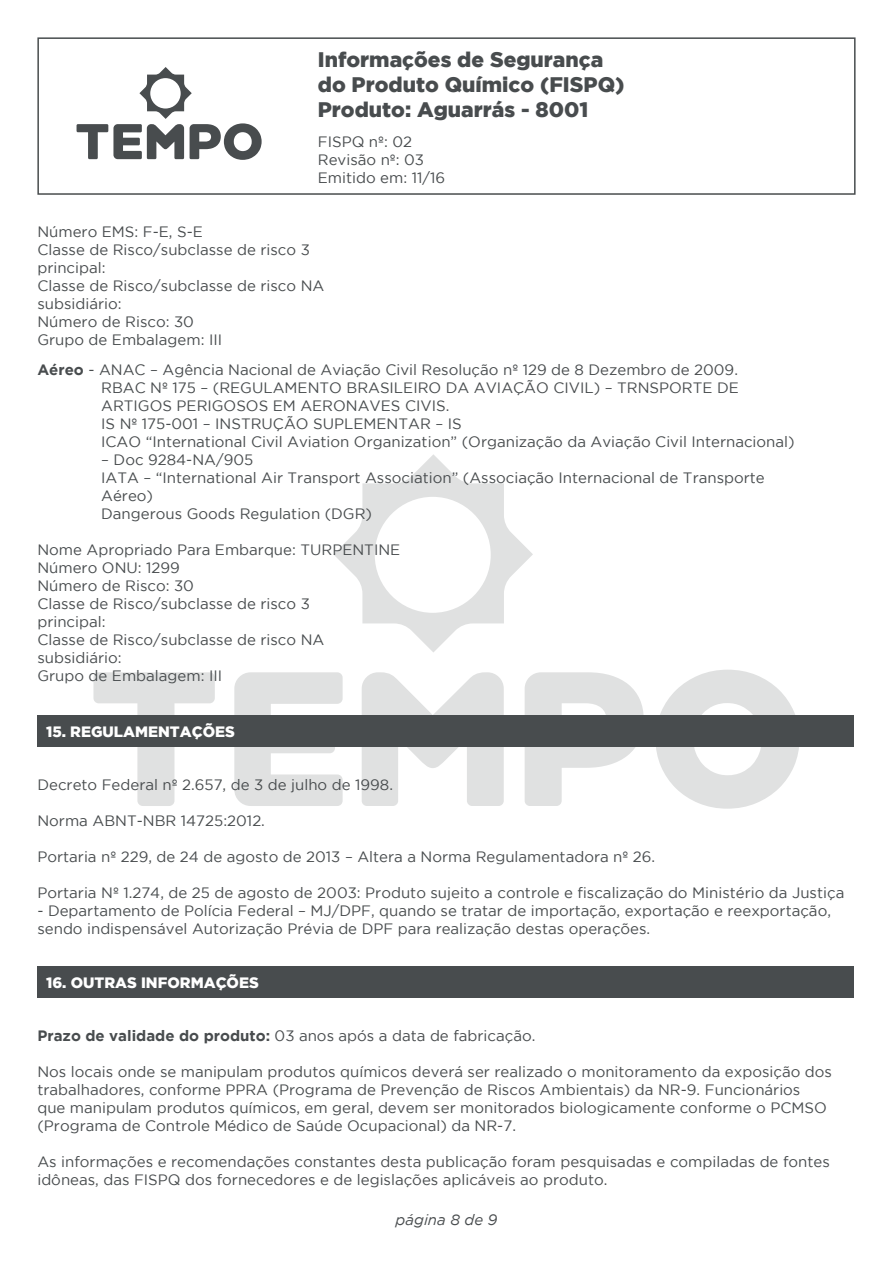
<style>
.page{position:relative;width:893px;height:1263px;background:#fff}
.page>*{position:absolute;margin:0;border:0;box-sizing:border-box;transform-origin:0 0}
.t1{font:900 21px/25.2px "Gotham";color:#484c4e}
.t2{font:15px/18px "Gotham";color:#484c4e}
.t3{font:900 15px "Gotham";color:#fff}
.t4{font:italic 15px "Gotham";color:#484c4e}
.s1{font-weight:700}
</style>
<div class="page">
<div style="left:37px;top:37px;width:818px;height:158px;border:2px solid #484c4e"></div>
<svg style="left:77px;top:67px;width:185px;height:93px"></svg>
<svg style="left:525px;top:672px;width:119px;height:134px"></svg>
<svg style="left:656px;top:670px;width:143px;height:139px"></svg>
<svg style="left:362px;top:672px;width:142px;height:134px"></svg>
<svg style="left:93px;top:672px;width:122px;height:134px"></svg>
<svg style="left:234px;top:672px;width:109px;height:134px"></svg>
<svg style="left:333px;top:454px;width:200px;height:198px"></svg>
<div style="left:37px;top:715px;width:817px;height:32px;background:#484c4e"></div>
<div style="left:37px;top:966px;width:817px;height:32px;background:#484c4e"></div>
<h1 class="t1" style="left:318px;top:46px;width:308px">Informações de Segurança do Produto Químico (FISPQ)<br>Produto: Aguarrás - 8001</h1>
<p class="t2" style="left:318px;top:133px;width:129px">FISPQ nº: 02<br>Revisão nº: 03<br>Emitido em: 11/16</p>
<p class="t2" style="left:37px;top:223px;width:288px">Número EMS: F-E, S-E<br>Classe de Risco/subclasse de risco 3 principal:<br>Classe de Risco/subclasse de risco NA subsidiário:<br>Número de Risco: 30<br>Grupo de Embalagem: III</p>
<p class="t2" style="left:101px;top:361px;width:695px;text-indent:-64px"><span class="s1">Aéreo</span> - ANAC – Agência Nacional de Aviação Civil Resolução nº 129 de 8 Dezembro de 2009.<br>RBAC Nº 175 – (REGULAMENTO BRASILEIRO DA AVIAÇÃO CIVIL) – TRNSPORTE DE ARTIGOS PERIGOSOS EM AERONAVES CIVIS.<br>IS Nº 175-001 – INSTRUÇÃO SUPLEMENTAR – IS<br>ICAO “International Civil Aviation Organization” (Organização da Aviação Civil Internacional)</p>
<p class="t2" style="left:101px;top:451px;width:665px">– Doc 9284-NA/905<br>IATA – “International Air Transport Association” (Associação Internacional de Transporte Aéreo)<br>Dangerous Goods Regulation (DGR)</p>
<p class="t2" style="left:37px;top:541px;width:364px">Nome Apropriado Para Embarque: TURPENTINE<br>Número ONU: 1299<br>Número de Risco: 30<br>Classe de Risco/subclasse de risco 3<br>principal:<br>Classe de Risco/subclasse de risco NA subsidiário:<br>Grupo de Embalagem: III</p>
<p class="t3" style="left:46px;top:723px;width:190px">15. REGULAMENTAÇÕES</p>
<p class="t2" style="left:37px;top:775px;width:357px">Decreto Federal nº 2.657, de 3 de julho de 1998.</p>
<p class="t2" style="left:37px;top:811px;width:229px">Norma ABNT-NBR 14725:2012.</p>
<p class="t2" style="left:37px;top:847px;width:619px">Portaria nº 229, de 24 de agosto de 2013 – Altera a Norma Regulamentadora nº 26.</p>
<p class="t2" style="left:37px;top:883px;width:808px">Portaria Nº 1.274, de 25 de agosto de 2003: Produto sujeito a controle e fiscalização do Ministério da Justiça</p>
<p class="t2" style="left:37px;top:901px;width:795px">- Departamento de Polícia Federal – MJ/DPF, quando se tratar de importação, exportação e reexportação, sendo indispensável Autorização Prévia de DPF para realização destas operações.</p>
<p class="t3" style="left:46px;top:974px;width:214px">16. OUTRAS INFORMAÇÕES</p>
<p class="t2" style="left:37px;top:1026px;width:499px"><span class="s1">Prazo de validade do produto:</span> 03 anos após a data de fabricação.</p>
<p class="t2" style="left:37px;top:1062px;width:796px">Nos locais onde se manipulam produtos químicos deverá ser realizado o monitoramento da exposição dos trabalhadores, conforme PPRA (Programa de Prevenção de Riscos Ambientais) da NR-9. Funcionários que manipulam produtos químicos, em geral, devem ser monitorados biologicamente conforme o PCMSO (Programa de Controle Médico de Saúde Ocupacional) da NR-7.</p>
<p class="t2" style="left:37px;top:1152px;width:794px">As informações e recomendações constantes desta publicação foram pesquisadas e compiladas de fontes idôneas, das FISPQ dos fornecedores e de legislações aplicáveis ao produto.</p>
<p class="t4" style="left:396px;top:1212px;width:103px">página 8 de 9</p>
</div>
